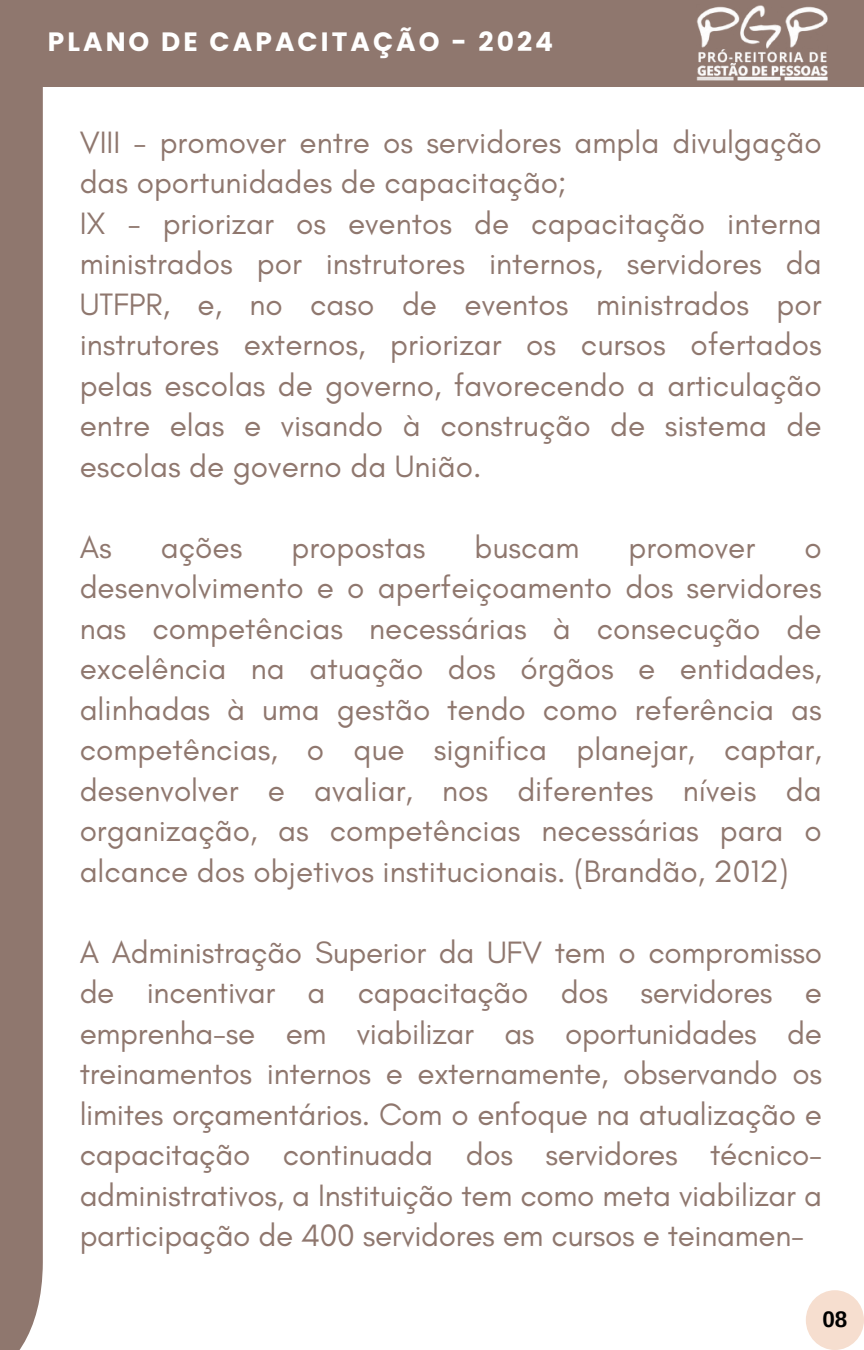
<style>
.page{position:relative;width:864px;height:1350px;background:#fff}
.page>*{position:absolute;margin:0;border:0;box-sizing:border-box;transform-origin:0 0}
.t1{font:31.5px/40.5px "Glacial Indifference";color:#8f776e;text-align:justify}
.t2{font:700 26.55px "Poppins";letter-spacing:.115em;color:#fff}
.t3{font:700 22.5px "Arimo";color:#000}
</style>
<div class="page">
<div style="left:0;top:0;width:43px;height:1350px;background:#8f776e"></div>
<div style="left:0;top:0;width:864px;height:86px;background:#8f776e"></div>
<img style="left:696px;top:5px;width:132px;height:76px">
<div style="left:806px;top:1290px;width:58px;height:60px;background:#f6decf;border-radius:50%"></div>
<h1 class="t2" style="left:48px;top:23px;width:507px">PLANO DE CAPACITAÇÃO - 2024</h1>
<p class="t1" style="left:80px;top:122px;width:744px;text-align:left">VIII - promover entre os servidores ampla divulgação das oportunidades de capacitação;<br>IX - priorizar os eventos de capacitação interna ministrados por instrutores internos, servidores da UTFPR, e, no caso de eventos ministrados por instrutores externos, priorizar os cursos ofertados pelas escolas de governo, favorecendo a articulação entre elas e visando à construção de sistema de escolas de governo da União.</p>
<p class="t1" style="left:80px;top:527px;width:34px">As</p>
<p class="t1" style="left:161px;top:527px;width:83px">ações</p>
<p class="t1" style="left:291px;top:527px;width:135px">propostas</p>
<p class="t1" style="left:474px;top:527px;width:106px">buscam</p>
<p class="t1" style="left:629px;top:527px;width:128px">promover</p>
<p class="t1" style="left:80px;top:527px;width:744px;text-indent:725px">o desenvolvimento e o aperfeiçoamento dos servidores nas competências necessárias à consecução de excelência na atuação dos órgãos e entidades, alinhadas à uma gestão tendo como referência as competências, o que significa planejar, captar, desenvolver e avaliar, nos diferentes níveis da organização, as competências necessárias para o alcance dos objetivos institucionais. (Brandão, 2012)</p>
<h1 class="t1" style="left:80px;top:932px;width:744px">A Administração Superior da UFV tem o compromisso de incentivar a capacitação dos servidores e emprenha-se em viabilizar as oportunidades de treinamentos internos e externamente, observando os limites orçamentários. Com o enfoque na atualização e capacitação continuada dos servidores técnico&shy;administrativos, a Instituição tem como meta viabilizar a participação de 400 servidores em cursos e teinamen-</h1>
<p class="t3" style="left:822px;top:1307px;width:27px">08</p>
</div>
